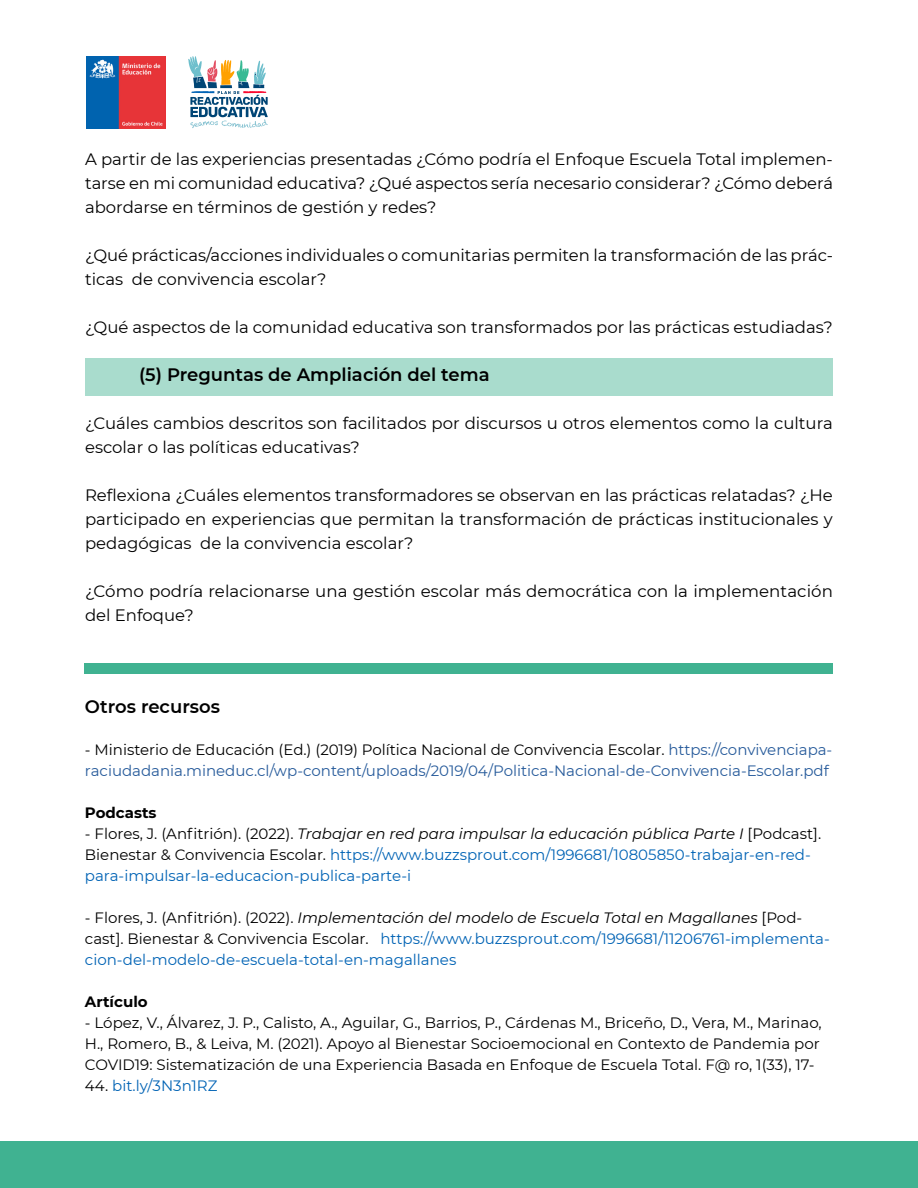
<style>
.page{position:relative;width:918px;height:1188px;background:#fff}
.page>*{position:absolute;margin:0;border:0;box-sizing:border-box;transform-origin:0 0}
.t1{font:600 18px "Montserrat";color:#000}
.t2{font:16.5px/24px "Montserrat";color:#000}
.t3{font:15px/21px "Montserrat";color:#0063b5}
.t4{font:15px/21px "Montserrat";color:#000}
.t5{font:15px/21px "Montserrat";color:#275b9b}
.t6{font:700 15px "Montserrat";color:#000}
.s1{color:#000}
.s2{font-style:italic;color:#000}
</style>
<div class="page">
<div style="left:85px;top:358px;width:748px;height:37px;background:#a9dccd"></div>
<img style="left:86px;top:56px;width:79px;height:72px">
<svg style="left:188px;top:56px;width:80px;height:72px"></svg>
<div style="left:84px;top:663px;width:749px;height:10px;background:#40b291"></div>
<div style="left:0;top:1141px;width:918px;height:47px;background:#40b291"></div>
<p class="t2" style="left:85px;top:146px;width:750px;text-align:justify">A partir de las experiencias presentadas ¿Cómo podría el Enfoque Escuela Total implemen&shy;tarse en mi comunidad educativa? ¿Qué aspectos sería necesario considerar? ¿Cómo deberá abordarse en términos de gestión y redes?</p>
<p class="t2" style="left:85px;top:242px;width:749px">¿Qué prácticas/acciones individuales o comunitarias permiten la transformación de las prác&shy;ticas de convivencia escolar?</p>
<p class="t2" style="left:85px;top:314px;width:749px">¿Qué aspectos de la comunidad educativa son transformados por las prácticas estudiadas?</p>
<p class="t1" style="left:139px;top:362px;width:352px">(5) Preguntas de Ampliación del tema</p>
<p class="t2" style="left:85px;top:410px;width:749px">¿Cuáles cambios descritos son facilitados por discursos u otros elementos como la cultura escolar o las políticas educativas?</p>
<p class="t2" style="left:85px;top:482px;width:749px;text-align:justify">Reflexiona ¿Cuáles elementos transformadores se observan en las prácticas relatadas? ¿He participado en experiencias que permitan la transformación de prácticas institucionales y pedagógicas de la convivencia escolar?</p>
<p class="t2" style="left:85px;top:578px;width:749px">¿Cómo podría relacionarse una gestión escolar más democrática con la implementación del Enfoque?</p>
<p class="t1" style="left:85px;top:694px;width:137px">Otros recursos</p>
<p class="t5" style="left:85px;top:739px;width:749px"><span class="s1">- Ministerio de Educación (Ed.) (2019) Política Nacional de Convivencia Escolar.</span> https://convivenciapa&shy;raciudadania.mineduc.cl/wp-content/uploads/2019/04/Politica-Nacional-de-Convivencia-Escolar.pdf</p>
<p class="t6" style="left:85px;top:802px;width:73px">Podcasts</p>
<p class="t3" style="left:85px;top:823px;width:738px"><span class="s1">- Flores, J. (Anfitrión). (2022).</span> <span class="s2">Trabajar en red para impulsar la educación pública Parte I</span> <span class="s1">[Podcast].<br>Bienestar &amp; Convivencia Escolar.</span> https://www.buzzsprout.com/1996681/10805850-trabajar-en-red&shy;para-impulsar-la-educacion-publica-parte-i</p>
<p class="t3" style="left:85px;top:907px;width:746px"><span class="s1">- Flores, J. (Anfitrión). (2022).</span> <span class="s2">Implementación del modelo de Escuela Total en Magallanes</span> <span class="s1">[Pod&shy;cast]. Bienestar &amp; Convivencia Escolar.</span> https://www.buzzsprout.com/1996681/11206761-implementa&shy;cion-del-modelo-de-escuela-total-en-magallanes</p>
<p class="t6" style="left:85px;top:991px;width:64px">Artículo</p>
<p class="t4" style="left:85px;top:1012px;width:738px">- López, V., Álvarez, J. P., Calisto, A., Aguilar, G., Barrios, P., Cárdenas M., Briceño, D., Vera, M., Marinao,<br>H., Romero, B., &amp; Leiva, M. (2021). Apoyo al Bienestar Socioemocional en Contexto de Pandemia por<br>COVID19: Sistematización de una Experiencia Basada en Enfoque de Escuela Total. F@ ro, 1(33), 17-</p>
<p class="t3" style="left:85px;top:1075px;width:134px"><span class="s1">44.</span> bit.ly/3N3n1RZ</p>
</div>
